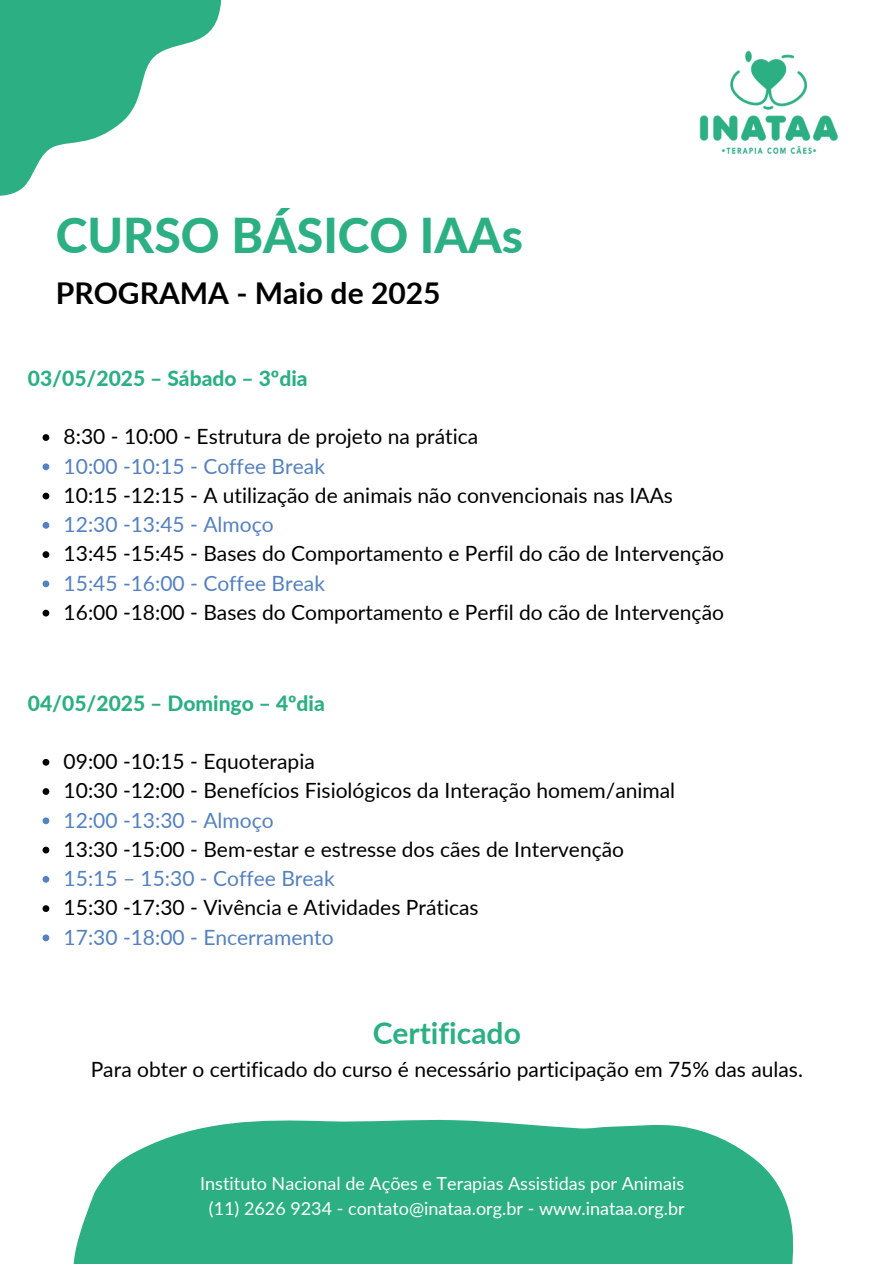
<style>
.page{position:relative;width:894px;height:1264px;background:#fff}
.page>*{position:absolute;margin:0;border:0;box-sizing:border-box;transform-origin:0 0}
.t1{font:800 48px "Lato";color:#2baf83}
.t2{font:700 30px "Lato";color:#000}
.t3{font:700 30px "Lato";color:#2baf83}
.t4{font:21px "Lato";color:#000}
.t5{font:21px "Lato";color:#5481bf}
.t6{font:800 21px "Lato";color:#2baf83}
.t7{font:18px "Lato";color:#fff}
</style>
<div class="page">
<img style="left:699px;top:50px;width:139px;height:104px">
<svg style="left:0;top:0;width:220px;height:196px"></svg>
<svg style="left:43px;top:434px;width:6px;height:7px"></svg>
<svg style="left:43px;top:463px;width:6px;height:7px"></svg>
<svg style="left:43px;top:492px;width:6px;height:7px"></svg>
<svg style="left:43px;top:522px;width:6px;height:6px"></svg>
<svg style="left:43px;top:551px;width:6px;height:7px"></svg>
<svg style="left:43px;top:580px;width:6px;height:7px"></svg>
<svg style="left:43px;top:609px;width:6px;height:7px"></svg>
<svg style="left:74px;top:1119px;width:720px;height:144px;background:#42b790"></svg>
<svg style="left:43px;top:759px;width:6px;height:6px"></svg>
<svg style="left:43px;top:788px;width:6px;height:7px"></svg>
<svg style="left:43px;top:817px;width:6px;height:7px"></svg>
<svg style="left:43px;top:846px;width:6px;height:7px"></svg>
<svg style="left:43px;top:876px;width:6px;height:6px"></svg>
<svg style="left:43px;top:905px;width:6px;height:7px"></svg>
<svg style="left:43px;top:934px;width:6px;height:7px"></svg>
<p class="t1" style="left:56px;top:205px;width:468px">CURSO BÁSICO IAAs</p>
<p class="t2" style="left:56px;top:274px;width:386px">PROGRAMA - Maio de 2025</p>
<p class="t6" style="left:28px;top:365px;width:281px">03/05/2025 – Sábado – 3ºdia</p>
<h1 class="t4" style="left:64px;top:423px;width:416px">8:30 - 10:00 - Estrutura de projeto na prática</h1>
<h2 class="t5" style="left:64px;top:453px;width:263px">10:00 -10:15 - Coffee Break</h2>
<h3 class="t4" style="left:64px;top:482px;width:610px">10:15 -12:15 - A utilização de animais não convencionais nas IAAs</h3>
<p class="t5" style="left:64px;top:511px;width:211px">12:30 -13:45 - Almoço</p>
<p class="t4" style="left:64px;top:540px;width:661px">13:45 -15:45 - Bases do Comportamento e Perfil do cão de Intervenção</p>
<p class="t5" style="left:64px;top:570px;width:263px">15:45 -16:00 - Coffee Break</p>
<p class="t4" style="left:64px;top:599px;width:661px">16:00 -18:00 - Bases do Comportamento e Perfil do cão de Intervenção</p>
<p class="t6" style="left:28px;top:689px;width:298px">04/05/2025 – Domingo – 4ºdia</p>
<h3 class="t4" style="left:64px;top:748px;width:252px">09:00 -10:15 - Equoterapia</h3>
<p class="t4" style="left:64px;top:777px;width:613px">10:30 -12:00 - Benefícios Fisiológicos da Interação homem/animal</p>
<p class="t5" style="left:64px;top:806px;width:211px">12:00 -13:30 - Almoço</p>
<p class="t4" style="left:64px;top:836px;width:562px">13:30 -15:00 - Bem-estar e estresse dos cães de Intervenção</p>
<p class="t5" style="left:64px;top:865px;width:272px">15:15 – 15:30 - Coffee Break</p>
<p class="t4" style="left:64px;top:894px;width:416px">15:30 -17:30 - Vivência e Atividades Práticas</p>
<p class="t5" style="left:64px;top:923px;width:271px">17:30 -18:00 - Encerramento</p>
<p class="t3" style="left:372px;top:1014px;width:150px">Certificado</p>
<p class="t4" style="left:91px;top:1056px;width:713px">Para obter o certificado do curso é necessário participação em 75% das aulas.</p>
<p class="t7" style="left:200px;top:1172px;width:485px">Instituto Nacional de Ações e Terapias Assistidas por Animais</p>
<h4 class="t7" style="left:209px;top:1197px;width:477px">(11) 2626 9234 - contato@inataa.org.br - www.inataa.org.br</h4>
</div>
